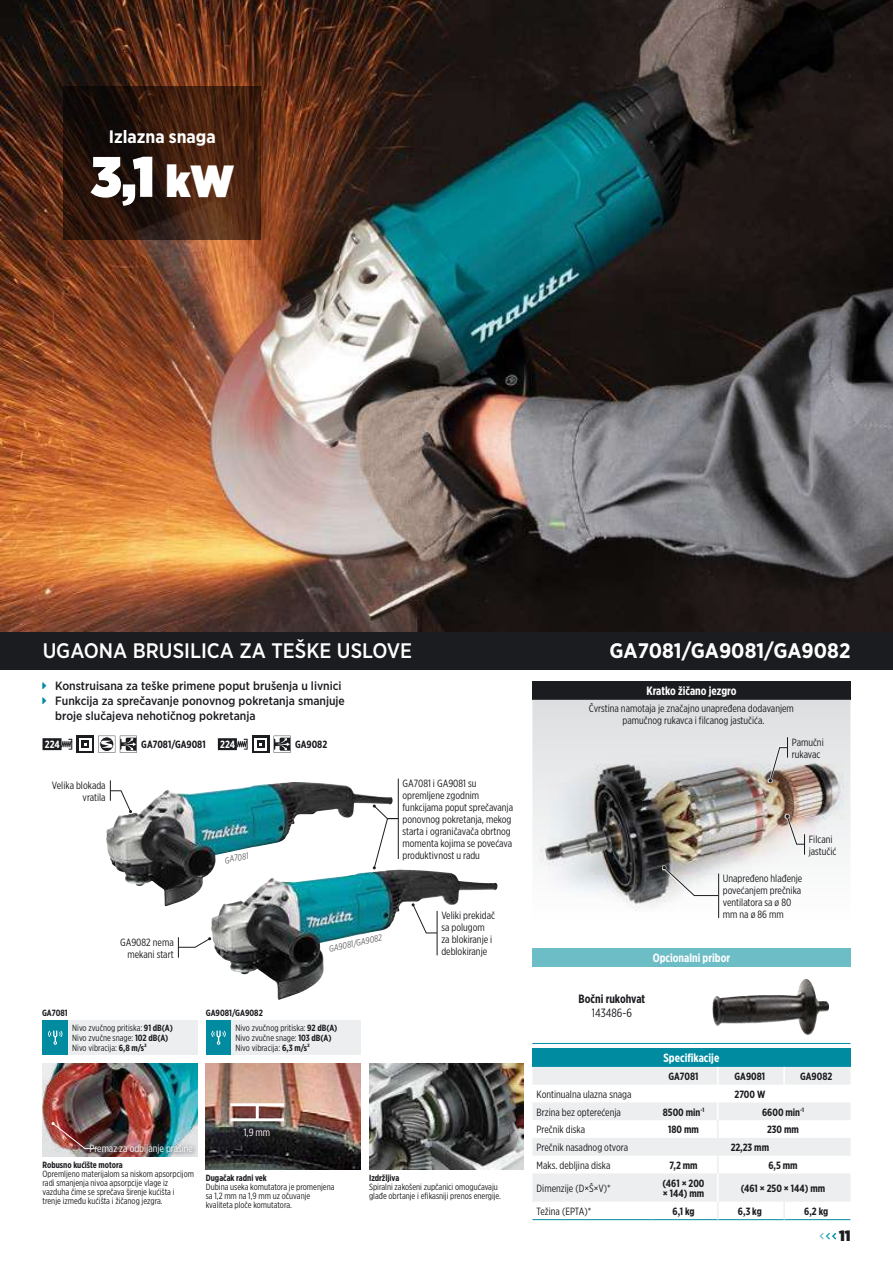
<style>
.page{position:relative;width:893px;height:1263px;background:#fff}
.page>*{position:absolute;margin:0;border:0;box-sizing:border-box;transform-origin:0 0}
.t1{font:900 57px "Gotham Narrow";color:#fff}
.t2{font:500 21px "Gotham Narrow";color:#fff}
.t3{font:700 21px "Gotham Narrow";color:#fff}
.t4{font:700 18px "Gotham Narrow";color:#fff}
.t5{font:900 15px "Gotham Narrow";color:#1b1c20}
.t6{font:500 12px/15px "Gotham Narrow";color:#1b1c20}
.t7{font:700 12px "Gotham X Narrow";color:#fff}
.t8{font:700 12px "Gotham X Narrow";color:#1b1c20}
.t9{font:12px "Gotham X Narrow";color:#1b1c20}
.t10{font:10.5px/12px "Gotham X Narrow";color:#1b1c20}
.t11{font:700 10.5px/10.5px "Gotham X Narrow";color:#1b1c20}
.t12{font:10.5px "Gotham X Narrow";color:#fff}
.t13{font:700 10.5px "Gotham X Narrow";letter-spacing:-.005em;color:#fff}
.t14{font:9px/9px "Gotham X Narrow";color:#1b1c20}
.t15{font:700 9px "Gotham X Narrow";color:#1b1c20}
.t16{font:italic 9px "Gotham X Narrow";color:#68676c}
.s1{font-size:45px}
.s2{font-weight:700}
</style>
<div class="page">
<div style="left:0;top:631px;width:893px;height:39px;background:#1b1c20"></div>
<img style="left:0;top:0;width:893px;height:631px">
<img style="left:106px;top:782px;width:187px;height:95px">
<img style="left:211px;top:870px;width:186px;height:98px">
<img style="left:43px;top:1063px;width:154px;height:94px">
<img style="left:369px;top:1063px;width:155px;height:106px">
<svg style="left:412px;top:903px;width:25px;height:30px"></svg>
<svg style="left:64px;top:86px;width:197px;height:153px;background:#351b0e"></svg>
<hr style="left:437px;top:911px;width:1px;height:44px;background:#1b1c20">
<hr style="left:398px;top:778px;width:1px;height:81px;background:#1b1c20">
<svg style="left:52px;top:1122px;width:46px;height:27px"></svg>
<div style="left:532px;top:948px;width:318px;height:19px;background:#6dbdc7"></div>
<hr style="left:532px;top:1043px;width:159px;height:1px;background:#008ba0">
<hr style="left:691px;top:1043px;width:159px;height:1px;background:#008ba0">
<img style="left:712px;top:979px;width:117px;height:56px">
<svg style="left:43px;top:738px;width:29px;height:12px"></svg>
<svg style="left:77px;top:736px;width:17px;height:17px"></svg>
<svg style="left:79px;top:738px;width:13px;height:12px"></svg>
<svg style="left:82px;top:741px;width:7px;height:7px"></svg>
<svg style="left:98px;top:736px;width:39px;height:17px"></svg>
<svg style="left:218px;top:738px;width:30px;height:12px"></svg>
<svg style="left:252px;top:736px;width:17px;height:17px"></svg>
<svg style="left:254px;top:738px;width:13px;height:12px"></svg>
<svg style="left:257px;top:741px;width:7px;height:7px"></svg>
<svg style="left:274px;top:736px;width:17px;height:17px"></svg>
<svg style="left:110px;top:780px;width:22px;height:33px"></svg>
<svg style="left:178px;top:937px;width:33px;height:21px"></svg>
<div style="left:532px;top:1048px;width:318px;height:19px;background:#008ba0"></div>
<hr style="left:532px;top:1219px;width:119px;height:1px;background:#008ba0">
<hr style="left:651px;top:1219px;width:67px;height:1px;background:#008ba0">
<hr style="left:718px;top:1219px;width:66px;height:1px;background:#008ba0">
<hr style="left:784px;top:1219px;width:66px;height:1px;background:#008ba0">
<svg style="left:532px;top:1067px;width:318px;height:152px"></svg>
<img style="left:206px;top:1063px;width:155px;height:106px">
<div style="left:86px;top:1140px;width:111px;height:18px;background:#1b1c20;opacity:.75"></div>
<div style="left:240px;top:1124px;width:34px;height:17px;background:#1b1c20;opacity:.75"></div>
<hr style="left:230px;top:1103px;width:54px;height:3px;background:#fff">
<hr style="left:230px;top:1118px;width:54px;height:3px;background:#fff">
<hr style="left:256px;top:1105px;width:3px;height:15px;background:#fff">
<div style="left:43px;top:1020px;width:25px;height:34px;background:#008ba0"></div>
<div style="left:68px;top:1020px;width:129px;height:34px;background:#edeeef"></div>
<svg style="left:48px;top:1030px;width:15px;height:15px"></svg>
<div style="left:206px;top:1020px;width:25px;height:34px;background:#008ba0"></div>
<div style="left:231px;top:1020px;width:130px;height:34px;background:#edeeef"></div>
<svg style="left:211px;top:1030px;width:15px;height:15px"></svg>
<div style="left:532px;top:681px;width:318px;height:19px;background:#1b1c20"></div>
<div style="left:532px;top:700px;width:318px;height:29px;background:#dee0e2"></div>
<img style="left:532px;top:729px;width:318px;height:189px">
<svg style="left:768px;top:746px;width:20px;height:37px"></svg>
<svg style="left:785px;top:814px;width:20px;height:31px"></svg>
<svg style="left:662px;top:865px;width:57px;height:1px"></svg>
<svg style="left:662px;top:866px;width:57px;height:30px"></svg>
<svg style="left:769px;top:737px;width:19px;height:45px"></svg>
<svg style="left:786px;top:815px;width:19px;height:40px"></svg>
<hr style="left:718px;top:873px;width:1px;height:45px;background:#1b1c20">
<svg style="left:373px;top:804px;width:25px;height:65px"></svg>
<svg style="left:819px;top:1233px;width:17px;height:6px"></svg>
<h3 class="t4" style="left:109px;top:125px;width:108px">Izlazna snaga</h3>
<h1 class="t1" style="left:91px;top:138px;width:145px">3,1 <span class="s1">kW</span></h1>
<h2 class="t2" style="left:43px;top:637px;width:371px">UGAONA BRUSILICA ZA TEŠKE USLOVE</h2>
<h2 class="t3" style="left:609px;top:637px;width:242px">GA7081/GA9081/GA9082</h2>
<p class="t6" style="left:55px;top:678px;width:291px">Konstruisana za teške primene poput brušenja u livnici<br>Funkcija za sprečavanje ponovnog pokretanja smanjuje broje slučajeva nehotičnog pokretanja</p>
<p class="t13" style="left:45px;top:738px;width:16px">224</p>
<p class="t11" style="left:141px;top:739px;width:66px">GA7081/GA9081</p>
<p class="t13" style="left:220px;top:738px;width:16px">224</p>
<p class="t11" style="left:295px;top:739px;width:34px">GA9082</p>
<p class="t10" style="left:52px;top:779px;width:55px;text-align:right">Velika blokada vratila</p>
<p class="t10" style="left:120px;top:936px;width:55px;text-align:right">GA9082 nema mekani start</p>
<p class="t16" style="left:224px;top:855px;width:26px;rotate:-12deg">GA7081</p>
<p class="t16" style="left:328px;top:943px;width:55px;rotate:-12deg">GA9081/GA9082</p>
<p class="t10" style="left:403px;top:777px;width:112px">GA7081 i GA9081 su opremljene zgodnim funkcijama poput sprečavanja ponovnog pokretanja, mekog starta i ograničavača obrtnog momenta kojima se povećava produktivnost u radu</p>
<p class="t10" style="left:441px;top:909px;width:55px">Veliki prekidač sa polugom za blokiranje i deblokiranje</p>
<p class="t15" style="left:42px;top:1008px;width:27px">GA7081</p>
<p class="t15" style="left:206px;top:1008px;width:58px">GA9081/GA9082</p>
<p class="t14" style="left:72px;top:1023px;width:102px;line-height:9.8px">Nivo zvučnog pritiska: <span class="s2">91 dB(A)<br></span>Nivo zvučne snage: <span class="s2">102 dB(A)<br></span>Nivo vibracija: <span class="s2">6,8 m/s²</span></p>
<p class="t14" style="left:236px;top:1023px;width:103px;line-height:9.8px">Nivo zvučnog pritiska: <span class="s2">92 dB(A)<br></span>Nivo zvučne snage: <span class="s2">103 dB(A)<br></span>Nivo vibracija: <span class="s2">6,3 m/s²</span></p>
<p class="t12" style="left:89px;top:1142px;width:105px">Premaz za odbijanje prašine</p>
<p class="t12" style="left:244px;top:1126px;width:28px">1,9 mm</p>
<p class="t15" style="left:43px;top:1159px;width:82px">Robusno kućište motora</p>
<p class="t14" style="left:43px;top:1169px;width:153px">Opremljeno materijalom sa niskom apsorpcijom radi smanjenja nivoa apsorpcije vlage iz vazduha čime se sprečava širenje kućišta i trenje između kućišta i žičanog jezgra.</p>
<p class="t15" style="left:206px;top:1172px;width:62px">Dugačak radni vek</p>
<p class="t14" style="left:206px;top:1182px;width:130px">Dubina useka komutatora je promenjena sa 1,2 mm na 1,9 mm uz očuvanje kvaliteta ploče komutatora.</p>
<p class="t15" style="left:369px;top:1172px;width:32px">Izdržljiva</p>
<p class="t14" style="left:369px;top:1182px;width:133px">Spiralni zakošeni zupčanici omogućavaju glađe obrtanje i efikasniji prenos energije.</p>
<p class="t7" style="left:646px;top:683px;width:92px">Kratko žičano jezgro</p>
<p class="t10" style="left:589px;top:702px;width:206px;text-align:center">Čvrstina namotaja je značajno unapređena dodavanjem pamučnog rukavca i filcanog jastučića.</p>
<p class="t10" style="left:792px;top:736px;width:33px">Pamučni rukavac</p>
<p class="t10" style="left:809px;top:833px;width:29px">Filcani jastučić</p>
<p class="t10" style="left:723px;top:872px;width:81px">Unapređeno hlađenje povećanjem prečnika ventilatora sa ø 80 mm na ø 86 mm</p>
<p class="t7" style="left:653px;top:951px;width:79px">Opcionalni pribor</p>
<p class="t8" style="left:579px;top:992px;width:68px">Bočni rukohvat</p>
<p class="t9" style="left:592px;top:1005px;width:42px">143486-6</p>
<p class="t7" style="left:663px;top:1050px;width:57px">Specifikacije</p>
<p class="t11" style="left:668px;top:1071px;width:32px">GA7081</p>
<p class="t11" style="left:735px;top:1071px;width:32px">GA9081</p>
<p class="t11" style="left:800px;top:1071px;width:34px">GA9082</p>
<p class="t10" style="left:537px;top:1088px;width:96px">Kontinualna ulazna snaga</p>
<p class="t11" style="left:734px;top:1089px;width:32px">2700 W</p>
<p class="t10" style="left:537px;top:1106px;width:86px">Brzina bez opterećenja</p>
<p class="t11" style="left:663px;top:1106px;width:43px">8500 min<sup>-1</sup></p>
<p class="t11" style="left:762px;top:1106px;width:44px">6600 min<sup>-1</sup></p>
<p class="t10" style="left:537px;top:1123px;width:50px">Prečnik diska</p>
<p class="t11" style="left:668px;top:1124px;width:32px">180 mm</p>
<p class="t11" style="left:767px;top:1124px;width:33px">230 mm</p>
<p class="t10" style="left:537px;top:1141px;width:93px">Prečnik nasadnog otvora</p>
<p class="t11" style="left:731px;top:1142px;width:40px">22,23 mm</p>
<p class="t10" style="left:537px;top:1159px;width:75px">Maks. debljina diska</p>
<p class="t11" style="left:669px;top:1160px;width:30px">7,2 mm</p>
<p class="t11" style="left:768px;top:1160px;width:31px">6,5 mm</p>
<p class="t10" style="left:537px;top:1182px;width:76px">Dimenzije (D×Š×V)*</p>
<p class="t11" style="left:663px;top:1177px;width:43px">(461 × 200 × 144) mm</p>
<p class="t11" style="left:741px;top:1183px;width:86px">(461 × 250 × 144) mm</p>
<p class="t10" style="left:537px;top:1205px;width:56px">Težina (EPTA)*</p>
<p class="t11" style="left:672px;top:1206px;width:24px">6,1 kg</p>
<p class="t11" style="left:738px;top:1206px;width:25px">6,3 kg</p>
<p class="t11" style="left:804px;top:1206px;width:26px">6,2 kg</p>
<h3 class="t5" style="left:839px;top:1225px;width:13px">11</h3>
</div>
